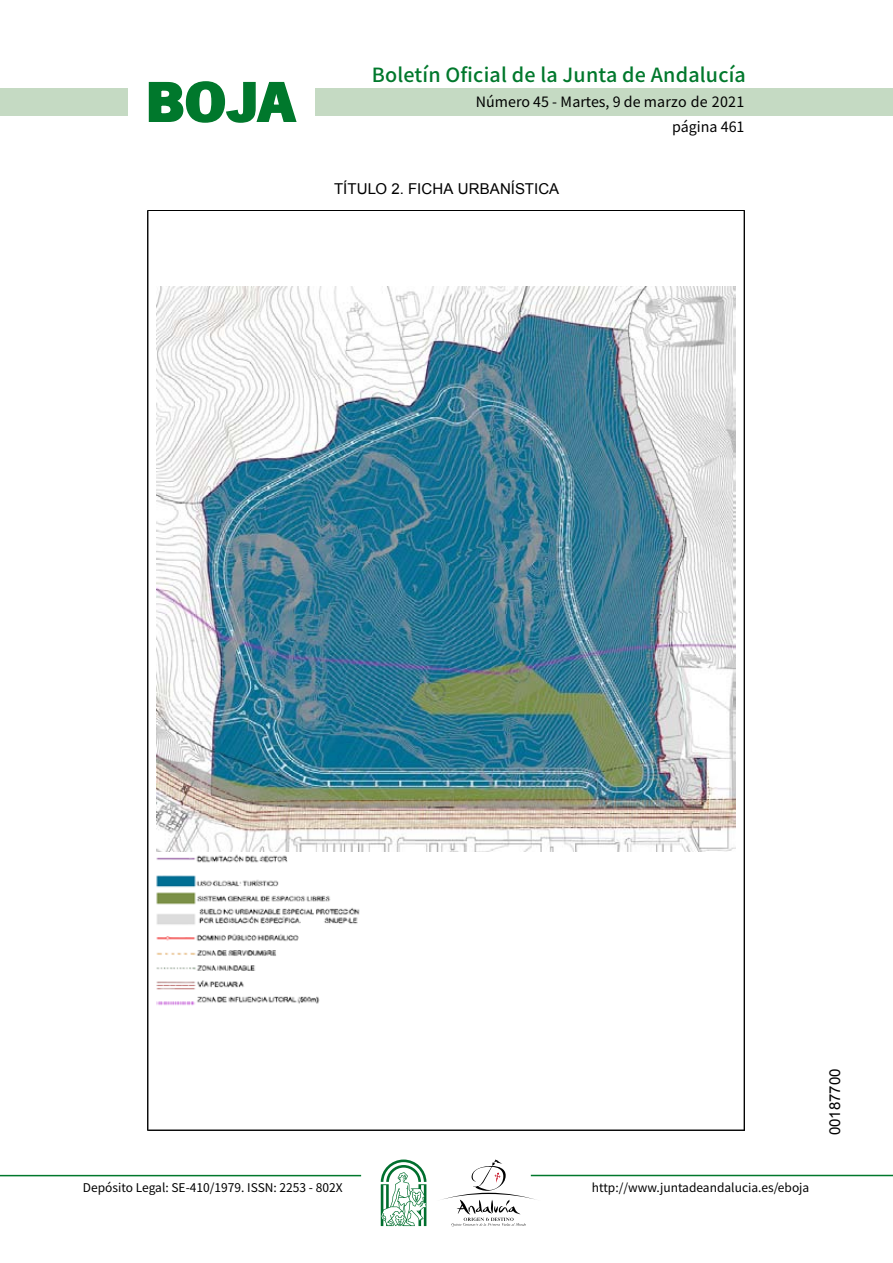
<style>
.page{position:relative;width:893px;height:1263px;background:#fff}
.page>*{position:absolute;margin:0;border:0;box-sizing:border-box;transform-origin:0 0}
.t1{font:700 57.75px "News Got T";color:#00782c;scale:1.14 1}
.t2{font:500 19.5px "Noto Sans HK";letter-spacing:.01em;color:#00782c}
.t3{font:15px "Arial";color:#000}
.t4{font:14.25px/24.5px "Noto Sans HK";color:#000;text-align:right}
.t5{font:12px "Noto Sans HK";color:#000}
</style>
<div class="page">
<div style="left:315px;top:88px;width:577px;height:28px;background:#c5dac3"></div>
<div style="left:0;top:88px;width:128px;height:28px;background:#c5dac3"></div>
<hr style="left:0;top:1175px;width:361px;height:1px;background:#00782c">
<hr style="left:531px;top:1175px;width:361px;height:1px;background:#00782c">
<svg style="left:148px;top:81px;width:149px;height:42px"></svg>
<svg style="left:442px;top:1159px;width:100px;height:67px"></svg>
<svg style="left:381px;top:1160px;width:45px;height:66px"></svg>
<hr style="left:148px;top:210px;width:1px;height:921px;background:#000">
<hr style="left:744px;top:211px;width:1px;height:920px;background:#000">
<hr style="left:148px;top:210px;width:596px;height:1px;background:#000">
<hr style="left:148px;top:1130px;width:596px;height:1px;background:#000">
<img style="left:156px;top:848px;width:207px;height:158px">
<img style="left:157px;top:286px;width:579px;height:565px">
<h1 class="t1" style="left:145px;top:68px;width:133px">BOJA</h1>
<h2 class="t2" style="left:372px;top:64px;width:375px">Boletín Oficial de la Junta de Andalucía</h2>
<p class="t4" style="left:476px;top:90px;width:270px">Número 45 - Martes, 9 de marzo de 2021 página 461</p>
<p class="t3" style="left:334px;top:179px;width:226px">TÍTULO 2. FICHA URBANÍSTICA</p>
<p class="t5" style="left:83px;top:1181px;width:261px">Depósito Legal: SE-410/1979. ISSN: 2253 - 802X</p>
<p class="t5" style="left:592px;top:1181px;width:219px">http://www.juntadeandalucia.es/eboja</p>
<p class="t3" style="left:825px;top:1135px;width:68px;rotate:-90deg">00187700</p>
</div>
